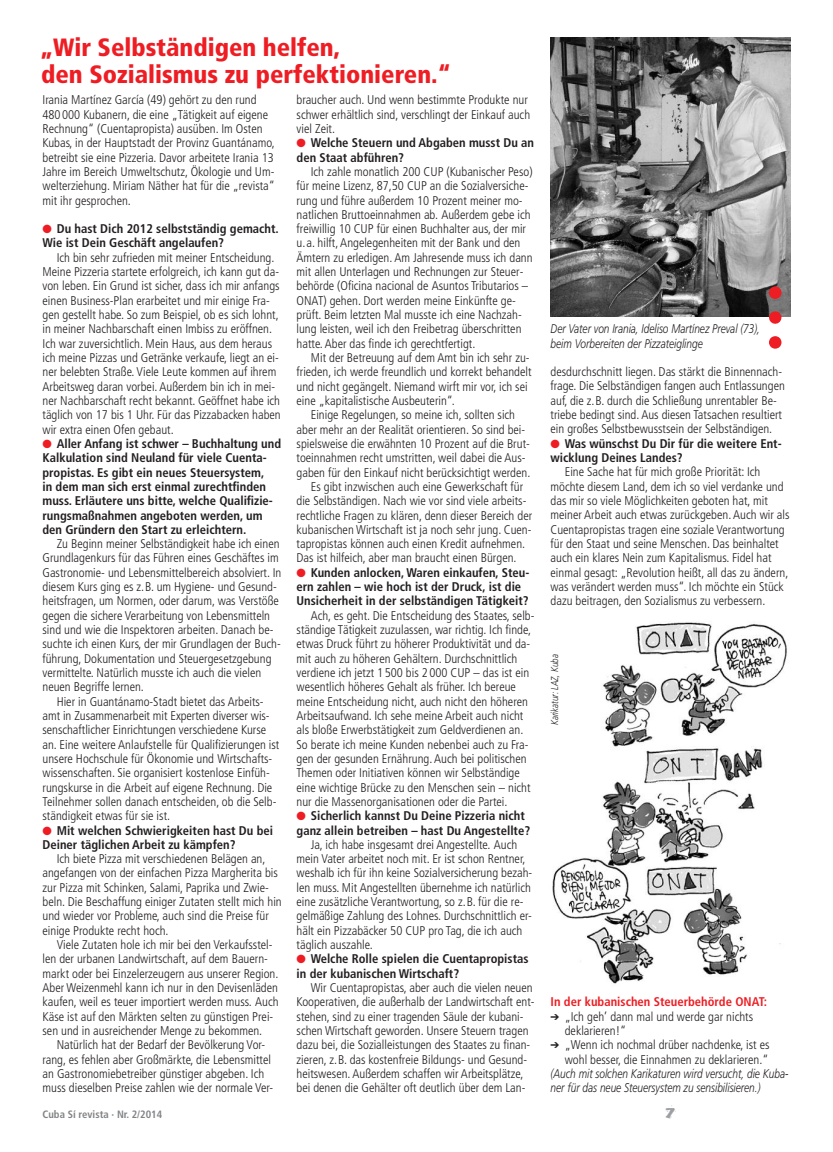
<style>
.page{position:relative;width:833px;height:1152px;background:#fff}
.page>*{position:absolute;margin:0;border:0;box-sizing:border-box;transform-origin:0 0}
.t1{font:900 condensed 25px/26.2px "Frutiger LT Std";color:#ee1d23}
.t2{font:20px "Fajita ICG Mild";color:#9d9fa2}
.t3{font:300 condensed 12.62px/14.2px "Frutiger LT Std";color:#231f20}
.t4{font:700 condensed 12.62px/14.2px "Frutiger LT Std";color:#231f20}
.t5{font:italic 300 12.62px/14.2px "Frutiger LT Std";color:#231f20;scale:.8 1}
.t6{font:700 condensed 12.62px "Frutiger LT Std";color:#ee1d23}
.t7{font:700 condensed 10.62px "Frutiger LT Std";color:#808285}
.t8{font:italic 300 10px "Frutiger LT Std";color:#231f20;scale:.8 1}
.s1{color:#ee1d23}
</style>
<div class="page">
<img style="left:552px;top:622px;width:235px;height:362px">
<img style="left:550px;top:38px;width:240px;height:279px">
<svg style="left:769px;top:305px;width:12px;height:44px"></svg>
<svg style="left:769px;top:286px;width:12px;height:13px"></svg>
<h1 class="t1" style="left:40px;top:37px;width:412px">„Wir Selbständigen helfen,<br>den Sozialismus zu perfektionieren.“</h1>
<p class="t3" style="left:43px;top:94px;width:234px">Irania Martínez García (49) gehört zu den rund 480000 Kubanern, die eine „Tätigkeit auf eigene Rechnung“ (Cuentapropista) ausüben. Im Osten Kubas, in der Hauptstadt der Provinz Guantánamo, betreibt sie eine Pizzeria. Davor arbeitete Irania 13<br>Jahre im Bereich Umweltschutz, Ökologie und Um&shy;welterziehung. Miriam Näther hat für die „revista“ mit ihr gesprochen.</p>
<p class="t4" style="left:43px;top:223px;width:238px"><span class="s1">●</span> Du hast Dich 2012 selbstständig gemacht.<br>Wie ist Dein Geschäft angelaufen?</p>
<p class="t3" style="left:43px;top:251px;width:240px;text-indent:14px">Ich bin sehr zufrieden mit meiner Entscheidung.<br>Meine Pizzeria startete erfolgreich, ich kann gut da&shy;von leben. Ein Grund ist sicher, dass ich mir anfangs einen Business-Plan erarbeitet und mir einige Fra&shy;gen gestellt habe. So zum Beispiel, ob es sich lohnt, in meiner Nachbarschaft einen Imbiss zu eröffnen.<br>Ich war zuversichtlich. Mein Haus, aus dem heraus ich meine Pizzas und Getränke verkaufe, liegt an ei&shy;ner belebten Straße. Viele Leute kommen auf ihrem Arbeitsweg daran vorbei. Außerdem bin ich in mei&shy;ner Nachbarschaft recht bekannt. Geöffnet habe ich täglich von 17 bis 1 Uhr. Für das Pizzabacken haben wir extra einen Ofen gebaut.</p>
<p class="t4" style="left:43px;top:437px;width:240px"><span class="s1">●</span> Aller Anfang ist schwer – Buchhaltung und Kalkulation sind Neuland für viele Cuenta&shy;propistas. Es gibt ein neues Steuersystem,<br>in dem man sich erst einmal zurechtfinden muss. Erläutere uns bitte, welche Qualifizie&shy;rungsmaßnahmen angeboten werden, um den Gründern den Start zu erleichtern.</p>
<p class="t3" style="left:43px;top:537px;width:240px;text-indent:14px">Zu Beginn meiner Selbständigkeit habe ich einen Grundlagenkurs für das Führen eines Geschäftes im Gastronomie- und Lebensmittelbereich absolviert. In diesem Kurs ging es z.B. um Hygiene- und Gesund&shy;heitsfragen, um Normen, oder darum, was Verstöße gegen die sichere Verarbeitung von Lebensmitteln sind und wie die Inspektoren arbeiten. Danach be&shy;suchte ich einen Kurs, der mir Grundlagen der Buch&shy;führung, Dokumentation und Steuergesetzgebung vermittelte. Natürlich musste ich auch die vielen neuen Begriffe lernen.</p>
<p class="t3" style="left:43px;top:695px;width:238px;text-indent:14px">Hier in Guantánamo-Stadt bietet das Arbeits&shy;amt in Zusammenarbeit mit Experten diverser wis&shy;senschaftlicher Einrichtungen verschiedene Kurse an. Eine weitere Anlaufstelle für Qualifizierungen ist unsere Hochschule für Ökonomie und Wirtschafts&shy;wissenschaften. Sie organisiert kostenlose Einfüh&shy;rungskurse in die Arbeit auf eigene Rechnung. Die Teilnehmer sollen danach entscheiden, ob die Selb&shy;ständigkeit etwas für sie ist.</p>
<p class="t4" style="left:43px;top:824px;width:232px"><span class="s1">●</span> Mit welchen Schwierigkeiten hast Du bei<br>Deiner täglichen Arbeit zu kämpfen?</p>
<p class="t3" style="left:43px;top:852px;width:241px;text-indent:14px">Ich biete Pizza mit verschiedenen Belägen an, angefangen von der einfachen Pizza Margherita bis zur Pizza mit Schinken, Salami, Paprika und Zwie&shy;beln. Die Beschaffung einiger Zutaten stellt mich hin und wieder vor Probleme, auch sind die Preise für einige Produkte recht hoch.</p>
<p class="t3" style="left:43px;top:938px;width:237px;text-indent:14px">Viele Zutaten hole ich mir bei den Verkaufsstel&shy;len der urbanen Landwirtschaft, auf dem Bauern&shy;markt oder bei Einzelerzeugern aus unserer Region.<br>Aber Weizenmehl kann ich nur in den Devisenläden kaufen, weil es teuer importiert werden muss. Auch Käse ist auf den Märkten selten zu günstigen Prei&shy;sen und in ausreichender Menge zu bekommen.</p>
<p class="t3" style="left:43px;top:1038px;width:232px;text-indent:14px">Natürlich hat der Bedarf der Bevölkerung Vor&shy;rang, es fehlen aber Großmärkte, die Lebensmittel an Gastronomiebetreiber günstiger abgeben. Ich muss dieselben Preise zahlen wie der normale Ver-</p>
<p class="t3" style="left:296px;top:94px;width:235px">braucher auch. Und wenn bestimmte Produkte nur schwer erhältlich sind, verschlingt der Einkauf auch viel Zeit.</p>
<p class="t4" style="left:296px;top:137px;width:239px"><span class="s1">●</span> Welche Steuern und Abgaben musst Du an den Staat abführen?</p>
<p class="t3" style="left:296px;top:165px;width:237px;text-indent:14px">Ich zahle monatlich 200 CUP (Kubanischer Peso) für meine Lizenz, 87,50 CUP an die Sozialversiche&shy;rung und führe außerdem 10 Prozent meiner mo&shy;natlichen Bruttoeinnahmen ab. Außerdem gebe ich freiwillig 10 CUP für einen Buchhalter aus, der mir u.a. hilft, Angelegenheiten mit der Bank und den Ämtern zu erledigen. Am Jahresende muss ich dann mit allen Unterlagen und Rechnungen zur Steuer&shy;behörde (Oficina nacional de Asuntos Tributarios – ONAT) gehen. Dort werden meine Einkünfte ge&shy;prüft. Beim letzten Mal musste ich eine Nachzah&shy;lung leisten, weil ich den Freibetrag überschritten hatte. Aber das finde ich gerechtfertigt.</p>
<p class="t3" style="left:296px;top:351px;width:236px;text-indent:14px">Mit der Betreuung auf dem Amt bin ich sehr zu&shy;frieden, ich werde freundlich und korrekt behandelt und nicht gegängelt. Niemand wirft mir vor, ich sei eine „kapitalistische Ausbeuterin“.</p>
<p class="t3" style="left:311px;top:409px;width:206px">Einige Regelungen, so meine ich, sollten sich</p>
<p class="t3" style="left:296px;top:423px;width:230px">aber mehr an der Realität orientieren. So sind bei-</p>
<p class="t3" style="left:296px;top:437px;width:235px">spielsweise die erwähnten 10 Prozent auf die Brut-</p>
<p class="t3" style="left:296px;top:452px;width:230px">toeinnahmen recht umstritten, weil dabei die Aus-</p>
<p class="t3" style="left:296px;top:466px;width:235px">gaben für den Einkauf nicht berücksichtigt werden.</p>
<p class="t3" style="left:311px;top:480px;width:214px">Es gibt inzwischen auch eine Gewerkschaft für</p>
<p class="t3" style="left:296px;top:495px;width:231px">die Selbständigen. Nach wie vor sind viele arbeits-</p>
<p class="t3" style="left:296px;top:509px;width:237px">rechtliche Fragen zu klären, denn dieser Bereich der</p>
<p class="t3" style="left:296px;top:523px;width:236px">kubanischen Wirtschaft ist ja noch sehr jung. Cuen-</p>
<p class="t3" style="left:296px;top:537px;width:230px">tapropistas können auch einen Kredit aufnehmen.</p>
<p class="t3" style="left:296px;top:552px;width:221px">Das ist hilfeich, aber man braucht einen Bürgen.</p>
<p class="t4" style="left:296px;top:566px;width:234px"><span class="s1">●</span> Kunden anlocken, Waren einkaufen, Steu&shy;ern zahlen – wie hoch ist der Druck, ist die<br>Unsicherheit in der selbständigen Tätigkeit?</p>
<p class="t3" style="left:296px;top:609px;width:239px;text-indent:14px">Ach, es geht. Die Entscheidung des Staates, selb&shy;ständige Tätigkeit zuzulassen, war richtig. Ich finde, etwas Druck führt zu höherer Produktivität und da&shy;mit auch zu höheren Gehältern. Durchschnittlich verdiene ich jetzt 1500 bis 2000 CUP – das ist ein wesentlich höheres Gehalt als früher. Ich bereue meine Entscheidung nicht, auch nicht den höheren Arbeitsaufwand. Ich sehe meine Arbeit auch nicht als bloße Erwerbstätigkeit zum Geldverdienen an.<br>So berate ich meine Kunden nebenbei auch zu Fra&shy;gen der gesunden Ernährung. Auch bei politischen Themen oder Initiativen können wir Selbständige eine wichtige Brücke zu den Menschen sein – nicht nur die Massenorganisationen oder die Partei.</p>
<p class="t4" style="left:296px;top:809px;width:235px"><span class="s1">●</span> Sicherlich kannst Du Deine Pizzeria nicht ganz allein betreiben – hast Du Angestellte?</p>
<p class="t3" style="left:296px;top:838px;width:237px;text-indent:14px">Ja, ich habe insgesamt drei Angestellte. Auch mein Vater arbeitet noch mit. Er ist schon Rentner, weshalb ich für ihn keine Sozialversicherung bezah&shy;len muss. Mit Angestellten übernehme ich natürlich eine zusätzliche Verantwortung, so z.B. für die re&shy;gelmäßige Zahlung des Lohnes. Durchschnittlich er&shy;hält ein Pizzabäcker 50 CUP pro Tag, die ich auch täglich auszahle.</p>
<p class="t4" style="left:296px;top:952px;width:233px"><span class="s1">●</span> Welche Rolle spielen die Cuentapropistas in der kubanischen Wirtschaft?</p>
<p class="t3" style="left:296px;top:981px;width:240px;text-indent:14px">Wir Cuentapropistas, aber auch die vielen neuen Kooperativen, die außerhalb der Landwirtschaft ent&shy;stehen, sind zu einer tragenden Säule der kubani&shy;schen Wirtschaft geworden. Unsere Steuern tragen dazu bei, die Sozialleistungen des Staates zu finan&shy;zieren, z.B. das kostenfreie Bildungs- und Gesund&shy;heitswesen. Außerdem schaffen wir Arbeitsplätze, bei denen die Gehälter oft deutlich über dem Lan-</p>
<p class="t5" style="left:550px;top:323px;width:263px">Der Vater von Irania, Ideliso Martínez Preval (73), beim Vorbereiten der Pizzateiglinge</p>
<p class="t3" style="left:550px;top:366px;width:236px">desdurchschnitt liegen. Das stärkt die Binnennach&shy;frage. Die Selbständigen fangen auch Entlassungen auf, die z.B. durch die Schließung unrentabler Be&shy;triebe bedingt sind. Aus diesen Tatsachen resultiert ein großes Selbstbewusstsein der Selbständigen.</p>
<p class="t4" style="left:550px;top:437px;width:233px"><span class="s1">●</span> Was wünschst Du Dir für die weitere Ent&shy;wicklung Deines Landes?</p>
<p class="t3" style="left:550px;top:466px;width:240px;text-indent:14px">Eine Sache hat für mich große Priorität: Ich möchte diesem Land, dem ich so viel verdanke und das mir so viele Möglichkeiten geboten hat, mit meiner Arbeit auch etwas zurückgeben. Auch wir als Cuentapropistas tragen eine soziale Verantwortung für den Staat und seine Menschen. Das beinhaltet auch ein klares Nein zum Kapitalismus. Fidel hat einmal gesagt: „Revolution heißt, all das zu ändern, was verändert werden muss“. Ich möchte ein Stück dazu beitragen, den Sozialismus zu verbessern.</p>
<p class="t8" style="left:550px;top:725px;width:90px;rotate:-90deg">Karikatur: LAZ, Kuba</p>
<p class="t6" style="left:550px;top:996px;width:218px">In der kubanischen Steuerbehörde ONAT:</p>
<p class="t3" style="left:565px;top:1010px;width:206px">„Ich geh’ dann mal und werde gar nichts deklarieren!“<br>„Wenn ich nochmal drüber nachdenke, ist es wohl besser, die Einnahmen zu deklarieren.“</p>
<p class="t5" style="left:550px;top:1067px;width:299px">(Auch mit solchen Karikaturen wird versucht, die Kuba&shy;ner für das neue Steuersystem zu sensibilisieren.)</p>
<p class="t7" style="left:43px;top:1110px;width:121px">Cuba Sí revista · Nr. 2/2014</p>
<h2 class="t2" style="left:665px;top:1097px;width:12px">7</h2>
</div>
